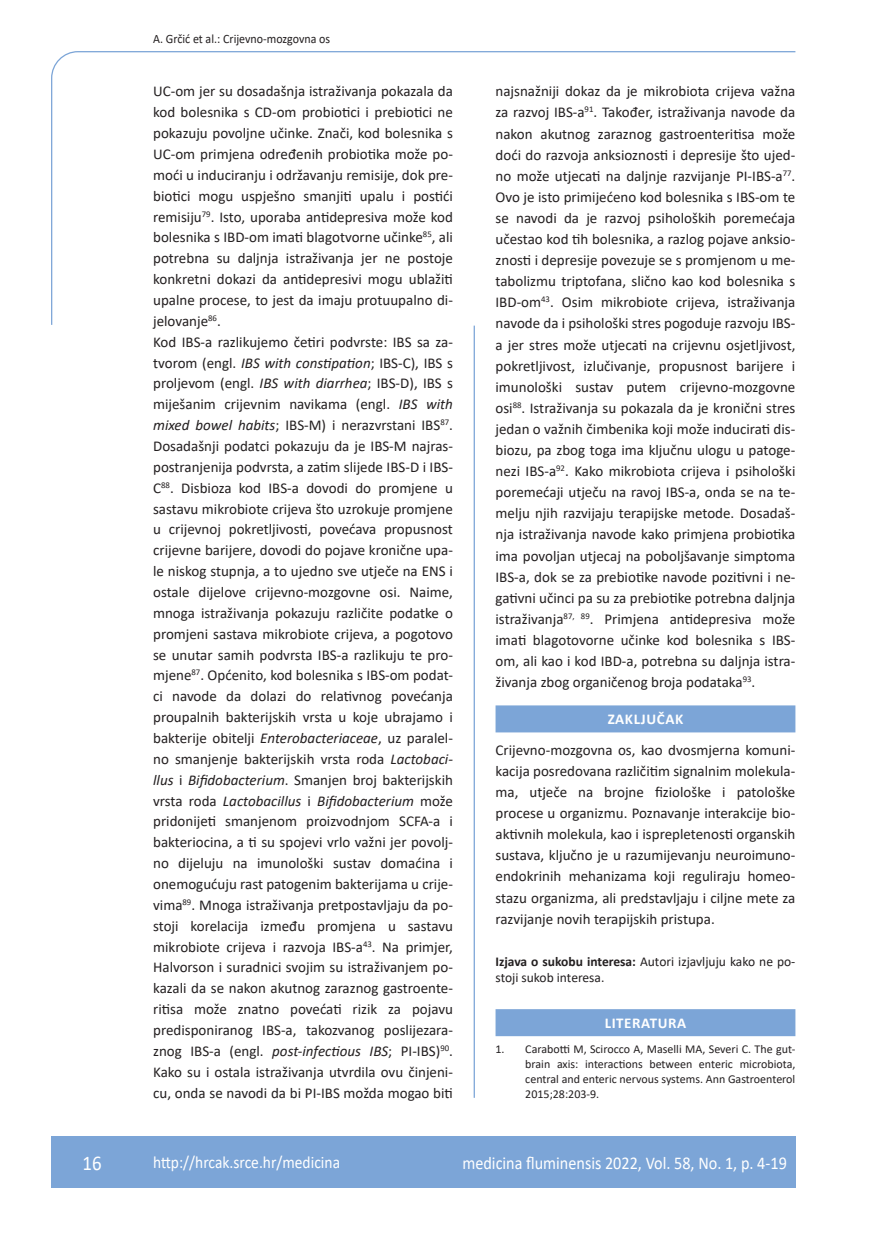
<style>
.page{position:relative;width:872px;height:1234px;background:#fff}
.page>*{position:absolute;margin:0;border:0;box-sizing:border-box;transform-origin:0 0}
.t1{font:21px "Calibri";color:#fff;scale:.9 1}
.t2{font:18px "Calibri";color:#fff;scale:.9 1}
.t3{font:17.25px "Calibri";color:#fff;scale:.9 1}
.osnovni_tekst{font:15px/20.9px "Calibri";color:#231f20;text-align:justify}
.naslov_ruler{font:700 15px "Calibri";letter-spacing:.04em;color:#fff}
.izjava{font:13.5px/16.6px "Calibri";color:#231f20}
.glava{font:12.75px "Calibri";color:#231f20;scale:.94 1}
.literatura{font:12px/15.1px "Calibri";color:#231f20;text-align:justify}
.s1{font-style:italic}
.s2{font-weight:700}
</style>
<div class="page">
<svg style="left:51px;top:51px;width:745px;height:274px"></svg>
<hr style="left:473px;top:325px;width:2px;height:772px;background:#7ca5d7">
<div style="left:51px;top:1135px;width:744px;height:51px;background:#7ca5d7"></div>
<div style="left:495px;top:705px;width:300px;height:27px;background:#7ca5d7"></div>
<div style="left:495px;top:1008px;width:300px;height:27px;background:#7ca5d7"></div>
<p class="glava" style="left:153px;top:29px;width:190px">A. Grčić et al.: Crijevno-mozgovna os</p>
<p class="osnovni_tekst" style="left:153px;top:81px;width:301px">UC-om jer su dosadašnja istraživanja pokazala da kod bolesnika s CD-om probiotici i prebiotici ne pokazuju povoljne učinke. Znači, kod bolesnika s UC-om primjena određenih probiotika može po&shy;moći u induciranju i održavanju remisije, dok pre&shy;biotici mogu uspješno smanjiti upalu i postići remisiju<sup>79</sup>. Isto, uporaba antidepresiva može kod bolesnika s IBD-om imati blagotvorne učinke<sup>85</sup>, ali potrebna su daljnja istraživanja jer ne postoje konkretni dokazi da antidepresivi mogu ublažiti upalne procese, to jest da imaju protuupalno di&shy;jelovanje<sup>86</sup>.</p>
<p class="osnovni_tekst" style="left:153px;top:331px;width:301px">Kod IBS-a razlikujemo četiri podvrste: IBS sa za&shy;tvorom (engl. <span class="s1">IBS with constipation</span>; IBS-C), IBS s proljevom (engl. <span class="s1">IBS with diarrhea</span>; IBS-D), IBS s miješanim crijevnim navikama (engl. <span class="s1">IBS with mixed bowel habits</span>; IBS-M) i nerazvrstani IBS<sup>87</sup>.<br>Dosadašnji podatci pokazuju da je IBS-M najras&shy;postranjenija podvrsta, a zatim slijede IBS-D i IBS-C<sup>88</sup>. Disbioza kod IBS-a dovodi do promjene u sastavu mikrobiote crijeva što uzrokuje promjene u crijevnoj pokretljivosti, povećava propusnost crijevne barijere, dovodi do pojave kronične upa&shy;le niskog stupnja, a to ujedno sve utječe na ENS i ostale dijelove crijevno-mozgovne osi. Naime, mnoga istraživanja pokazuju različite podatke o promjeni sastava mikrobiote crijeva, a pogotovo se unutar samih podvrsta IBS-a razlikuju te pro&shy;mjene<sup>87</sup>. Općenito, kod bolesnika s IBS-om podat&shy;ci navode da dolazi do relativnog povećanja proupalnih bakterijskih vrsta u koje ubrajamo i bakterije obitelji <span class="s1">Enterobacteriaceae</span>, uz paralel&shy;no smanjenje bakterijskih vrsta roda <span class="s1">Lactobaci&shy;llus</span> i <span class="s1">Bifidobacterium</span>. Smanjen broj bakterijskih vrsta roda <span class="s1">Lactobacillus</span> i <span class="s1">Bifidobacterium</span> može pridonijeti smanjenom proizvodnjom SCFA-a i bakteriocina, a ti su spojevi vrlo važni jer povolj&shy;no dijeluju na imunološki sustav domaćina i onemogućuju rast patogenim bakterijama u crije&shy;vima<sup>89</sup>. Mnoga istraživanja pretpostavljaju da po&shy;stoji korelacija između promjena u sastavu mikrobiote crijeva i razvoja IBS-a<sup>43</sup>. Na primjer, Halvorson i suradnici svojim su istraživanjem po&shy;kazali da se nakon akutnog zaraznog gastroente&shy;ritisa može znatno povećati rizik za pojavu predisponiranog IBS-a, takozvanog poslijezara&shy;znog IBS-a (engl. <span class="s1">post-infectious IBS</span>; PI-IBS)<sup>90</sup>.<br>Kako su i ostala istraživanja utvrdila ovu činjeni&shy;cu, onda se navodi da bi PI-IBS možda mogao biti</p>
<p class="osnovni_tekst" style="left:495px;top:80px;width:301px">najsnažniji dokaz da je mikrobiota crijeva važna za razvoj IBS-a<sup>91</sup>. Također, istraživanja navode da nakon akutnog zaraznog gastroenteritisa može doći do razvoja anksioznosti i depresije što ujed&shy;no može utjecati na daljnje razvijanje PI-IBS-a<sup>77</sup>.<br>Ovo je isto primijećeno kod bolesnika s IBS-om te se navodi da je razvoj psiholoških poremećaja učestao kod tih bolesnika, a razlog pojave anksio&shy;znosti i depresije povezuje se s promjenom u me&shy;tabolizmu triptofana, slično kao kod bolesnika s IBD-om<sup>43</sup>. Osim mikrobiote crijeva, istraživanja navode da i psihološki stres pogoduje razvoju IBS&shy;a jer stres može utjecati na crijevnu osjetljivost, pokretljivost, izlučivanje, propusnost barijere i imunološki sustav putem crijevno-mozgovne osi<sup>88</sup>. Istraživanja su pokazala da je kronični stres jedan o važnih čimbenika koji može inducirati dis&shy;biozu, pa zbog toga ima ključnu ulogu u patoge&shy;nezi IBS-a<sup>92</sup>. Kako mikrobiota crijeva i psihološki poremećaji utječu na ravoj IBS-a, onda se na te&shy;melju njih razvijaju terapijske metode. Dosadaš&shy;nja istraživanja navode kako primjena probiotika ima povoljan utjecaj na poboljšavanje simptoma IBS-a, dok se za prebiotike navode pozitivni i ne&shy;gativni učinci pa su za prebiotike potrebna daljnja istraživanja<sup>87,</sup> <sup>89</sup>. Primjena antidepresiva može imati blagotovorne učinke kod bolesnika s IBS&shy;om, ali kao i kod IBD-a, potrebna su daljnja istra&shy;živanja zbog organičenog broja podataka<sup>93</sup>.</p>
<p class="naslov_ruler" style="left:607px;top:708px;width:77px">ZAKLJUČAK</p>
<p class="osnovni_tekst" style="left:495px;top:738px;width:301px">Crijevno-mozgovna os, kao dvosmjerna komuni&shy;kacija posredovana različitim signalnim molekula&shy;ma, utječe na brojne fiziološke i patološke procese u organizmu. Poznavanje interakcije bio&shy;aktivnih molekula, kao i isprepletenosti organskih sustava, ključno je u razumijevanju neuroimuno&shy;endokrinih mehanizama koji reguliraju homeo&shy;stazu organizma, ali predstavljaju i ciljne mete za razvijanje novih terapijskih pristupa.</p>
<p class="izjava" style="left:495px;top:952px;width:301px"><span class="s2">Izjava o sukobu interesa:</span> Autori izjavljuju kako ne po&shy;stoji sukob interesa.</p>
<p class="naslov_ruler" style="left:604px;top:1012px;width:83px">LITERATURA</p>
<p class="literatura" style="left:525px;top:1040px;width:272px;text-indent:-30px">1. Carabotti M, Scirocco A, Maselli MA, Severi C. The gut&shy;brain axis: interactions between enteric microbiota, central and enteric nervous systems. Ann Gastroenterol 2015;28:203-9.</p>
<p class="t1" style="left:82px;top:1147px;width:23px">16</p>
<p class="t3" style="left:153px;top:1149px;width:209px">http://hrcak.srce.hr/medicina</p>
<p class="t2" style="left:462px;top:1149px;width:362px">medicina fluminensis 2022, Vol. 58, No. 1, p. 4-19</p>
</div>
